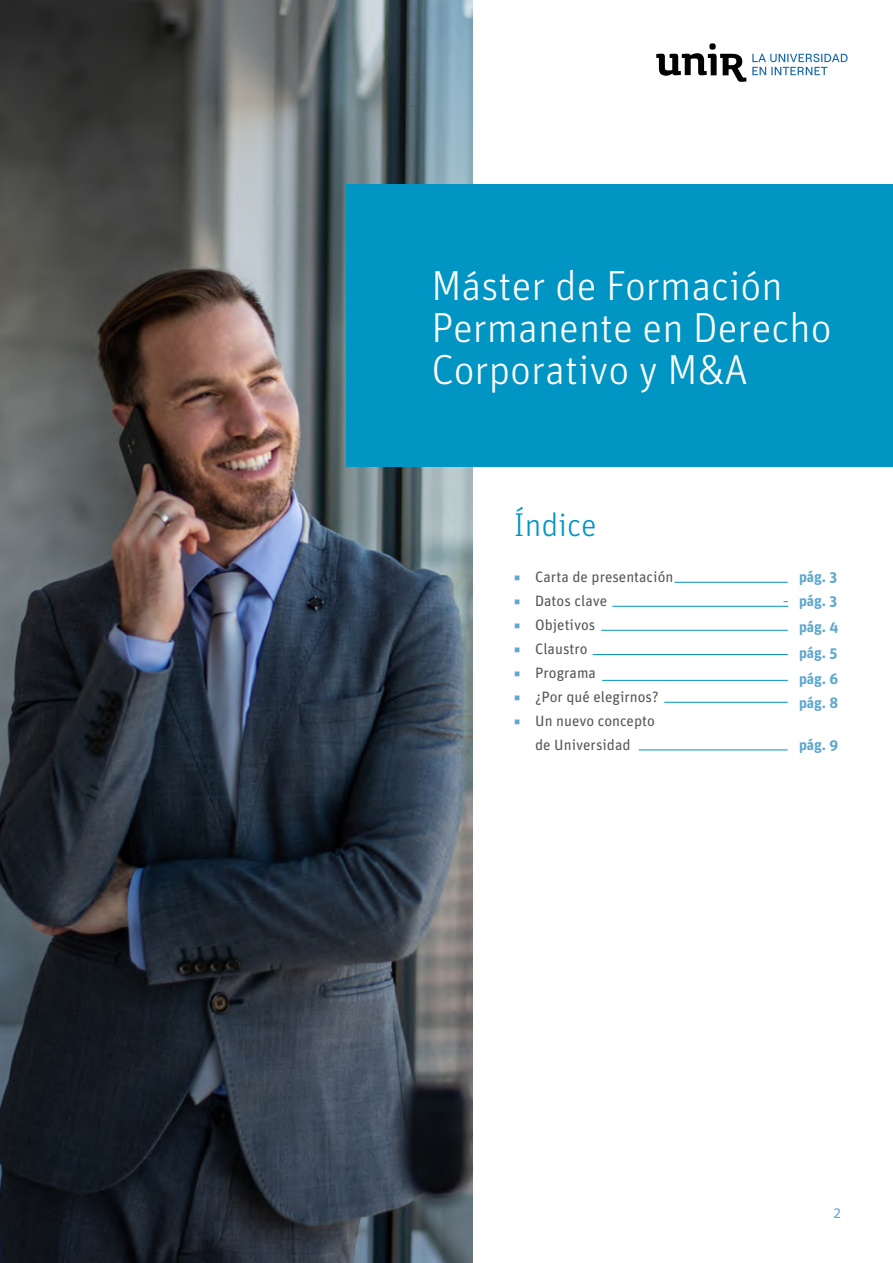
<style>
.page{position:relative;width:893px;height:1263px;background:#fff}
.page>*{position:absolute;margin:0;border:0;box-sizing:border-box;transform-origin:0 0}
.t1{font:300 42px/42px "Unit OT";color:#fff}
.t2{font:300 33px "Unit OT";color:#0095c3}
.t3{font:15px "Unit OT";color:#575756}
.t4{font:700 15px/26px "Unit OT";color:#5fa8d0}
.t5{font:15px "Myriad Pro";color:#5fa8d0}
.s1{font-weight:300;color:#5fa8d0}
.s2{font-family:"Unit OT"}
</style>
<div class="page">
<svg style="left:656px;top:43px;width:90px;height:39px"></svg>
<svg style="left:752px;top:54px;width:96px;height:21px"></svg>
<img style="left:0;top:0;width:472px;height:1263px">
<div style="left:347px;top:184px;width:546px;height:282px;background:#0095c3"></div>
<hr style="left:674px;top:582px;width:114px;height:1px;background:#0095c3">
<hr style="left:601px;top:630px;width:187px;height:1px;background:#0095c3">
<hr style="left:593px;top:654px;width:195px;height:1px;background:#0095c3">
<hr style="left:612px;top:606px;width:176px;height:1px;background:#0095c3">
<hr style="left:602px;top:680px;width:186px;height:1px;background:#0095c3">
<hr style="left:664px;top:702px;width:124px;height:1px;background:#0095c3">
<hr style="left:639px;top:750px;width:149px;height:1px;background:#0095c3">
<h1 class="t1" style="left:431px;top:265px;width:402px">Máster de Formación<br>Permanente en Derecho<br>Corporativo y M&amp;A</h1>
<h2 class="t2" style="left:514px;top:505px;width:84px">Índice</h2>
<p class="t3" style="left:514px;top:567px;width:161px"><span class="s1">◾</span> Carta de presentación</p>
<p class="t3" style="left:514px;top:591px;width:95px"><span class="s1">◾</span> Datos clave</p>
<p class="t3" style="left:514px;top:615px;width:83px"><span class="s1">◾</span> Objetivos</p>
<p class="t3" style="left:514px;top:639px;width:75px"><span class="s1">◾</span> Claustro</p>
<p class="t3" style="left:514px;top:663px;width:84px"><span class="s1">◾</span> Programa</p>
<p class="t3" style="left:514px;top:687px;width:146px"><span class="s1">◾</span> ¿Por qué elegirnos?</p>
<p class="t3" style="left:514px;top:711px;width:142px"><span class="s1">◾</span> Un nuevo concepto</p>
<p class="t3" style="left:535px;top:735px;width:97px">de Universidad</p>
<p class="t4" style="left:799px;top:564px;width:40px;line-height:24.3px">pág. 3 pág. 3</p>
<p class="t4" style="left:799px;top:614px;width:41px;text-align:justify">pág. 4 pág. 5 pág. 6</p>
<p class="t4" style="left:799px;top:690px;width:41px">pág. 8</p>
<p class="t4" style="left:799px;top:731px;width:41px">pág. 9</p>
<p class="t5" style="left:812px;top:1204px;width:30px">» <span class="s2">2</span></p>
</div>
